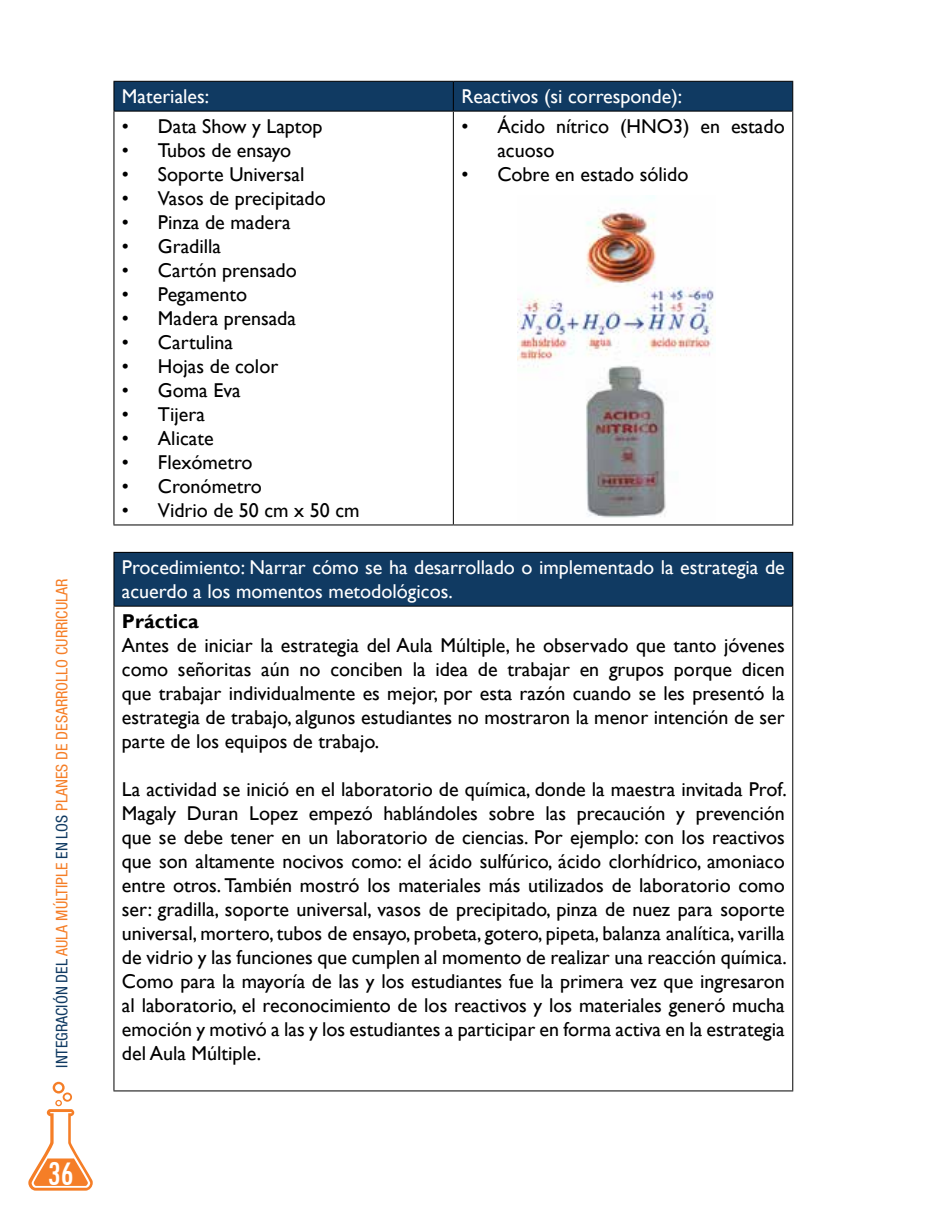
<style>
.page{position:relative;width:936px;height:1219px;background:#fff}
.page>*{position:absolute;margin:0;border:0;box-sizing:border-box;transform-origin:0 0}
.t1{font:condensed 36px "Tw Cen";color:#fff}
.t2{font:20px/24px "Gill Sans";color:#000;text-align:justify}
.t3{font:20px/24px "Gill Sans";color:#fff}
.t4{font:700 20px "Gill Sans";color:#000}
.t5{font:condensed 16px "Helvetica Neue LT Std";color:#f57e27}
.s1{color:#103a62}
</style>
<div class="page">
<svg style="left:28px;top:1082px;width:65px;height:109px"></svg>
<svg style="left:113px;top:81px;width:680px;height:30px;background:#10385d"></svg>
<hr style="left:113px;top:111px;width:340px;height:1px;background:#000">
<hr style="left:113px;top:112px;width:1px;height:412px;background:#000">
<hr style="left:453px;top:111px;width:340px;height:1px;background:#000">
<hr style="left:453px;top:112px;width:1px;height:412px;background:#000">
<hr style="left:792px;top:112px;width:1px;height:412px;background:#000">
<hr style="left:113px;top:524px;width:340px;height:1px;background:#000">
<hr style="left:453px;top:524px;width:340px;height:1px;background:#000">
<div style="left:114px;top:552px;width:678px;height:54px;background:#103a62"></div>
<hr style="left:113px;top:552px;width:680px;height:1px;background:#000">
<hr style="left:113px;top:553px;width:1px;height:53px;background:#000">
<hr style="left:792px;top:553px;width:1px;height:53px;background:#000">
<hr style="left:113px;top:606px;width:680px;height:1px;background:#000">
<hr style="left:113px;top:607px;width:1px;height:483px;background:#000">
<hr style="left:792px;top:607px;width:1px;height:483px;background:#000">
<hr style="left:113px;top:1090px;width:680px;height:1px;background:#000">
<img style="left:517px;top:195px;width:198px;height:323px">
<p class="t5" style="left:53px;top:1068px;width:491px;rotate:-90deg"><span class="s1">INTEGRACIÓN DEL</span> AULA MÚLTIPLE <span class="s1">EN LOS</span> PLANES DE DESARROLLO CURRICULAR</p>
<h1 class="t1" style="left:47px;top:1151px;width:28px">36</h1>
<p class="t3" style="left:122px;top:85px;width:89px">Materiales:</p>
<p class="t3" style="left:461px;top:85px;width:222px">Reactivos (si corresponde):</p>
<p class="t2" style="left:122px;top:115px;width:202px">• Data Show y Laptop</p>
<p class="t2" style="left:122px;top:139px;width:171px">• Tubos de ensayo</p>
<p class="t2" style="left:122px;top:163px;width:184px">• Soporte Universal</p>
<p class="t2" style="left:122px;top:187px;width:205px">• Vasos de precipitado</p>
<p class="t2" style="left:122px;top:211px;width:170px">• Pinza de madera</p>
<p class="t2" style="left:122px;top:235px;width:101px">• Gradilla</p>
<p class="t2" style="left:122px;top:259px;width:176px">• Cartón prensado</p>
<p class="t2" style="left:122px;top:283px;width:127px">• Pegamento</p>
<p class="t2" style="left:122px;top:307px;width:176px">• Madera prensada</p>
<p class="t2" style="left:122px;top:331px;width:112px">• Cartulina</p>
<p class="t2" style="left:122px;top:355px;width:158px">• Hojas de color</p>
<p class="t2" style="left:122px;top:379px;width:120px">• Goma Eva</p>
<p class="t2" style="left:122px;top:403px;width:84px">• Tijera</p>
<p class="t2" style="left:122px;top:427px;width:93px">• Alicate</p>
<p class="t2" style="left:122px;top:451px;width:132px">• Flexómetro</p>
<p class="t2" style="left:122px;top:475px;width:141px">• Cronómetro</p>
<p class="t2" style="left:122px;top:499px;width:239px">• Vidrio de 50 cm x 50 cm</p>
<p class="t2" style="left:497px;top:115px;width:289px;text-indent:-36px">• Ácido nítrico (HNO3) en estado acuoso</p>
<p class="t2" style="left:461px;top:163px;width:229px">• Cobre en estado sólido</p>
<p class="t3" style="left:122px;top:556px;width:664px">Procedimiento: Narrar cómo se ha desarrollado o implementado la estrategia de acuerdo a los momentos metodológicos.</p>
<p class="t4" style="left:122px;top:609px;width:78px">Práctica</p>
<p class="t2" style="left:122px;top:634px;width:664px">Antes de iniciar la estrategia del Aula Múltiple, he observado que tanto jóvenes como señoritas aún no conciben la idea de trabajar en grupos porque dicen que trabajar individualmente es mejor, por esta razón cuando se les presentó la estrategia de trabajo, algunos estudiantes no mostraron la menor intención de ser parte de los equipos de trabajo.</p>
<p class="t2" style="left:122px;top:778px;width:666px">La actividad se inició en el laboratorio de química, donde la maestra invitada Prof.<br>Magaly Duran Lopez empezó hablándoles sobre las precaución y prevención que se debe tener en un laboratorio de ciencias. Por ejemplo: con los reactivos que son altamente nocivos como: el ácido sulfúrico, ácido clorhídrico, amoniaco entre otros. También mostró los materiales más utilizados de laboratorio como ser: gradilla, soporte universal, vasos de precipitado, pinza de nuez para soporte universal, mortero, tubos de ensayo, probeta, gotero, pipeta, balanza analítica, varilla de vidrio y las funciones que cumplen al momento de realizar una reacción química.<br>Como para la mayoría de las y los estudiantes fue la primera vez que ingresaron al laboratorio, el reconocimiento de los reactivos y los materiales generó mucha emoción y motivó a las y los estudiantes a participar en forma activa en la estrategia del Aula Múltiple.</p>
</div>
